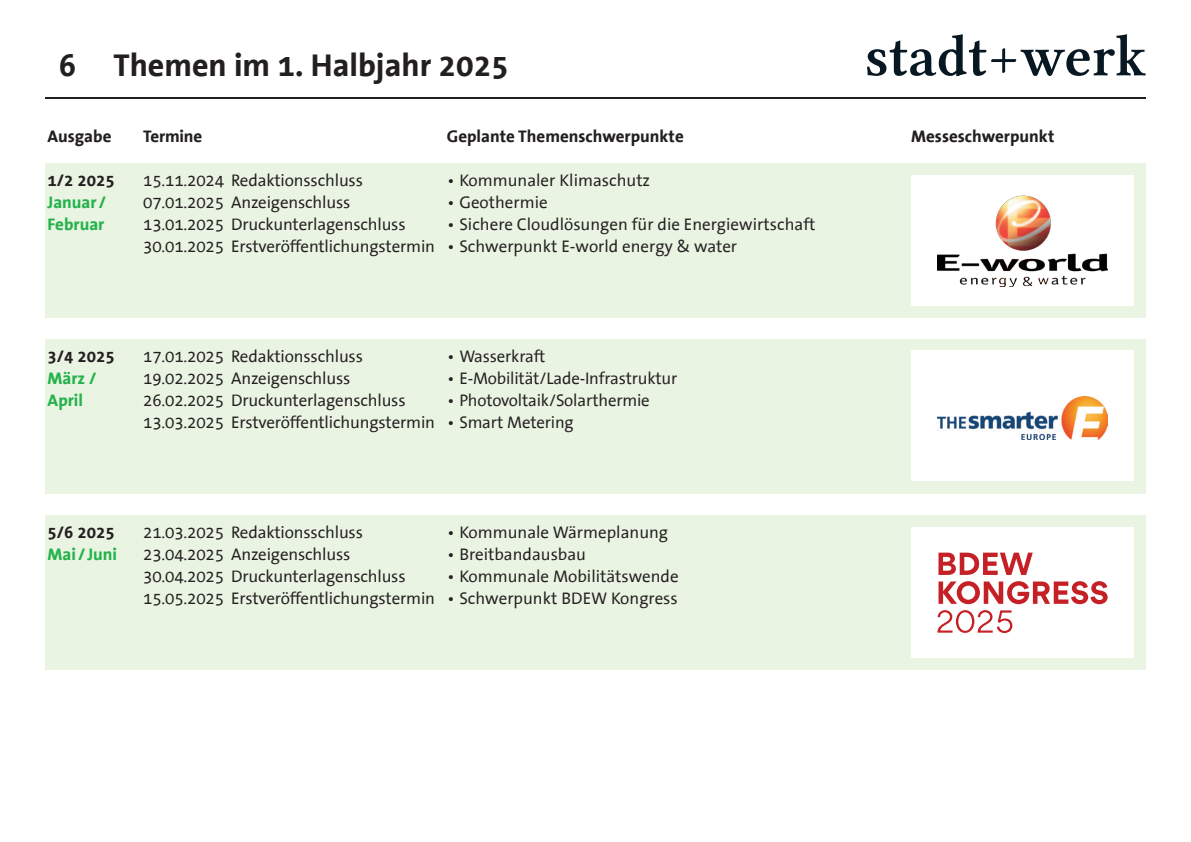
<style>
.page{position:relative;width:1191px;height:842px;background:#fff}
.page>*{position:absolute;margin:0;border:0;box-sizing:border-box;transform-origin:0 0}
.t1{font:700 32px "The Sans Office";color:#231f20}
.t2{font:17px/22px "The Sans Office";letter-spacing:-.01em;color:#231f20}
.t3{font:700 17px "The Sans Office";color:#231f20}
.t4{font:700 17px/22px "The Sans Office";color:#23b24b}
</style>
<div class="page">
<hr style="left:45px;top:97px;width:1100px;height:1px;background:#231f20">
<svg style="left:867px;top:34px;width:278px;height:42px"></svg>
<div style="left:45px;top:164px;width:1100px;height:154px;background:#eaf4e3"></div>
<div style="left:45px;top:340px;width:1100px;height:154px;background:#eaf4e3"></div>
<div style="left:45px;top:516px;width:1100px;height:154px;background:#eaf4e3"></div>
<div style="left:911px;top:351px;width:222px;height:130px;background:#fff"></div>
<div style="left:911px;top:176px;width:222px;height:130px;background:#fff"></div>
<div style="left:911px;top:528px;width:222px;height:130px;background:#fff"></div>
<img style="left:937px;top:397px;width:170px;height:42px">
<svg style="left:938px;top:581px;width:169px;height:23px"></svg>
<svg style="left:938px;top:553px;width:94px;height:22px"></svg>
<svg style="left:937px;top:610px;width:75px;height:23px"></svg>
<img style="left:937px;top:195px;width:170px;height:91px">
<h1 class="t1" style="left:59px;top:48px;width:451px">6 Themen im 1. Halbjahr 2025</h1>
<p class="t3" style="left:48px;top:127px;width:65px">Ausgabe</p>
<p class="t3" style="left:911px;top:127px;width:145px">Messeschwerpunkt</p>
<p class="t3" style="left:48px;top:171px;width:69px">1/2 2025</p>
<p class="t4" style="left:48px;top:192px;width:60px">Januar /<br>Februar</p>
<p class="t3" style="left:447px;top:127px;width:238px">Geplante Themenschwerpunkte</p>
<p class="t2" style="left:447px;top:170px;width:205px">• Kommunaler Klimaschutz</p>
<p class="t2" style="left:447px;top:192px;width:102px">• Geothermie</p>
<p class="t2" style="left:447px;top:214px;width:370px">• Sichere Cloudlösungen für die Energiewirtschaft</p>
<p class="t2" style="left:447px;top:236px;width:292px">• Schwerpunkt E-world energy &amp; water</p>
<p class="t3" style="left:143px;top:127px;width:60px">Termine</p>
<p class="t2" style="left:143px;top:170px;width:293px">15.11.2024 Redaktionsschluss 07.01.2025 Anzeigenschluss 13.01.2025 Druckunterlagenschluss 30.01.2025 Erstveröffentlichungstermin</p>
<p class="t3" style="left:48px;top:347px;width:69px">3/4 2025</p>
<p class="t4" style="left:48px;top:368px;width:50px">März /<br>April</p>
<p class="t2" style="left:143px;top:346px;width:293px">17.01.2025 Redaktionsschluss 19.02.2025 Anzeigenschluss 26.02.2025 Druckunterlagenschluss 13.03.2025 Erstveröffentlichungstermin</p>
<p class="t2" style="left:447px;top:346px;width:100px">• Wasserkraft</p>
<p class="t2" style="left:447px;top:368px;width:232px">• E-Mobilität/Lade-Infrastruktur</p>
<p class="t2" style="left:447px;top:390px;width:204px">• Photovoltaik/Solarthermie</p>
<p class="t2" style="left:447px;top:412px;width:128px">• Smart Metering</p>
<p class="t3" style="left:48px;top:523px;width:69px">5/6 2025</p>
<p class="t4" style="left:48px;top:544px;width:71px">Mai / Juni</p>
<p class="t2" style="left:143px;top:522px;width:293px">21.03.2025 Redaktionsschluss 23.04.2025 Anzeigenschluss 30.04.2025 Druckunterlagenschluss 15.05.2025 Erstveröffentlichungstermin</p>
<p class="t2" style="left:447px;top:522px;width:223px">• Kommunale Wärmeplanung</p>
<p class="t2" style="left:447px;top:544px;width:141px">• Breitbandausbau</p>
<p class="t2" style="left:447px;top:566px;width:233px">• Kommunale Mobilitätswende</p>
<p class="t2" style="left:447px;top:588px;width:232px">• Schwerpunkt BDEW Kongress</p>
</div>
